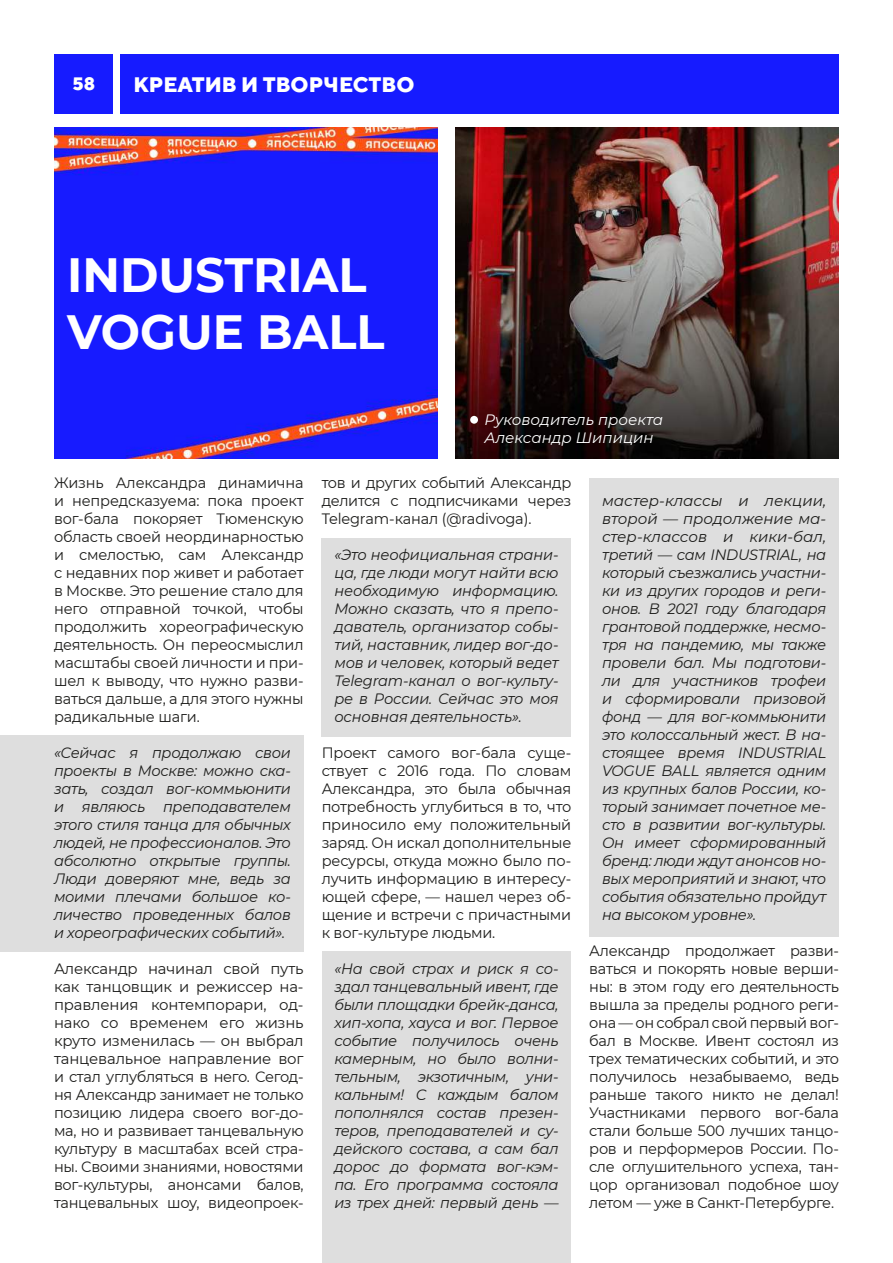
<style>
.page{position:relative;width:893px;height:1263px;background:#fff}
.page>*{position:absolute;margin:0;border:0;box-sizing:border-box;transform-origin:0 0}
.t1{font:700 48px/57.6px "Montserrat";color:#fff}
.t2{font:800 21px "TT Norms";color:#fff}
.t3{font:800 18px "TT Norms";color:#fff}
.t4{font:15px/18px "Montserrat";letter-spacing:-.02em;color:#1d1d1b;text-align:justify}
.t5{font:italic 15px/18px "Montserrat";letter-spacing:-.02em;color:#1d1d1b;text-align:justify}
.t6{font:italic 15px/18px "Montserrat";color:#fff}
</style>
<div class="page">
<div style="left:54px;top:54px;width:785px;height:60px;background:#161bff"></div>
<div style="left:114px;top:52px;width:6px;height:64px;background:#fff"></div>
<img style="left:54px;top:128px;width:384px;height:68px">
<div style="left:54px;top:196px;width:384px;height:263px;background:#171bff"></div>
<div style="left:322px;top:952px;width:249px;height:311px;background:#dedede"></div>
<div style="left:589px;top:478px;width:250px;height:459px;background:#dedede"></div>
<div style="left:0;top:736px;width:304px;height:216px;background:#dedede"></div>
<div style="left:322px;top:538px;width:249px;height:199px;background:#dedede"></div>
<img style="left:456px;top:128px;width:383px;height:331px">
<div style="left:470px;top:416px;width:8px;height:8px;background:#fff;border-radius:50%"></div>
<p class="t3" style="left:72px;top:73px;width:24px">58</p>
<h2 class="t2" style="left:133px;top:71px;width:282px">КРЕАТИВ И ТВОРЧЕСТВО</h2>
<h1 class="t1" style="left:67px;top:244px;width:319px">INDUSTRIAL<br>VOGUE BALL</h1>
<p class="t6" style="left:484px;top:410px;width:180px">Руководитель проекта<br>Александр Шипицин</p>
<p class="t4" style="left:54px;top:473px;width:251px">Жизнь Александра динамична и непредсказуема: пока проект вог-бала покоряет Тюменскую область своей неординарностью и смелостью, сам Александр с недавних пор живет и работает в Москве. Это решение стало для него отправной точкой, чтобы продолжить хореографическую деятельность. Он переосмыслил масштабы своей личности и при&shy;шел к выводу, что нужно разви&shy;ваться дальше, а для этого нужны радикальные шаги.</p>
<p class="t5" style="left:54px;top:743px;width:238px">«Сейчас я продолжаю свои проекты в Москве: можно ска&shy;зать, создал вог-коммьюнити и являюсь преподавателем этого стиля танца для обычных людей, не профессионалов. Это абсолютно открытые группы.<br>Люди доверяют мне, ведь за моими плечами большое ко&shy;личество проведенных балов и хореографических событий».</p>
<p class="t4" style="left:54px;top:959px;width:251px">Александр начинал свой путь как танцовщик и режиссер на&shy;правления контемпорари, од&shy;нако со временем его жизнь круто изменилась — он выбрал танцевальное направление вог и стал углубляться в него. Сегод&shy;ня Александр занимает не только позицию лидера своего вог-до&shy;ма, но и развивает танцевальную культуру в масштабах всей стра&shy;ны. Своими знаниями, новостями вог-культуры, анонсами балов, танцевальных шоу, видеопроек-</p>
<p class="t4" style="left:322px;top:473px;width:251px">тов и других событий Александр делится с подписчиками через Telegram-канал (@radivoga).</p>
<p class="t5" style="left:334px;top:545px;width:226px">«Это неофициальная страни&shy;ца, где люди могут найти всю необходимую информацию.<br>Можно сказать, что я препо&shy;даватель, организатор собы&shy;тий, наставник, лидер вог-до&shy;мов и человек, который ведет Telegram-канал о вог-культу&shy;ре в России. Сейчас это моя основная деятельность».</p>
<p class="t4" style="left:322px;top:743px;width:251px">Проект самого вог-бала суще&shy;ствует с 2016 года. По словам Александра, это была обычная потребность углубиться в то, что приносило ему положительный заряд. Он искал дополнительные ресурсы, откуда можно было по&shy;лучить информацию в интересу&shy;ющей сфере, — нашел через об&shy;щение и встречи с причастными к вог-культуре людьми.</p>
<p class="t5" style="left:334px;top:959px;width:226px">«На свой страх и риск я со&shy;здал танцевальный ивент, где были площадки брейк-данса, хип-хопа, хауса и вог. Первое событие получилось очень камерным, но было волни&shy;тельным, экзотичным, уни&shy;кальным! С каждым балом пополнялся состав презен&shy;теров, преподавателей и су&shy;дейского состава, а сам бал дорос до формата вог-кэм&shy;па. Его программа состояла из трех дней: первый день —</p>
<p class="t5" style="left:602px;top:491px;width:226px">мастер-классы и лекции, второй — продолжение ма&shy;стер-классов и кики-бал, третий — сам INDUSTRIAL, на который съезжались участни&shy;ки из других городов и реги&shy;онов. В 2021 году благодаря грантовой поддержке, несмо&shy;тря на пандемию, мы также провели бал. Мы подготови&shy;ли для участников трофеи и сформировали призовой фонд — для вог-коммьюнити это колоссальный жест. В на&shy;стоящее время INDUSTRIAL VOGUE BALL является одним из крупных балов России, ко&shy;торый занимает почетное ме&shy;сто в развитии вог-культуры.<br>Он имеет сформированный бренд: люди ждут анонсов но&shy;вых мероприятий и знают, что события обязательно пройдут на высоком уровне».</p>
<p class="t4" style="left:589px;top:941px;width:251px">Александр продолжает разви&shy;ваться и покорять новые верши&shy;ны: в этом году его деятельность вышла за пределы родного реги&shy;она — он собрал свой первый вог&shy;бал в Москве. Ивент состоял из трех тематических событий, и это получилось незабываемо, ведь раньше такого никто не делал!<br>Участниками первого вог-бала стали больше 500 лучших танцо&shy;ров и перформеров России. По&shy;сле оглушительного успеха, тан&shy;цор организовал подобное шоу летом — уже в Санкт-Петербурге.</p>
</div>
